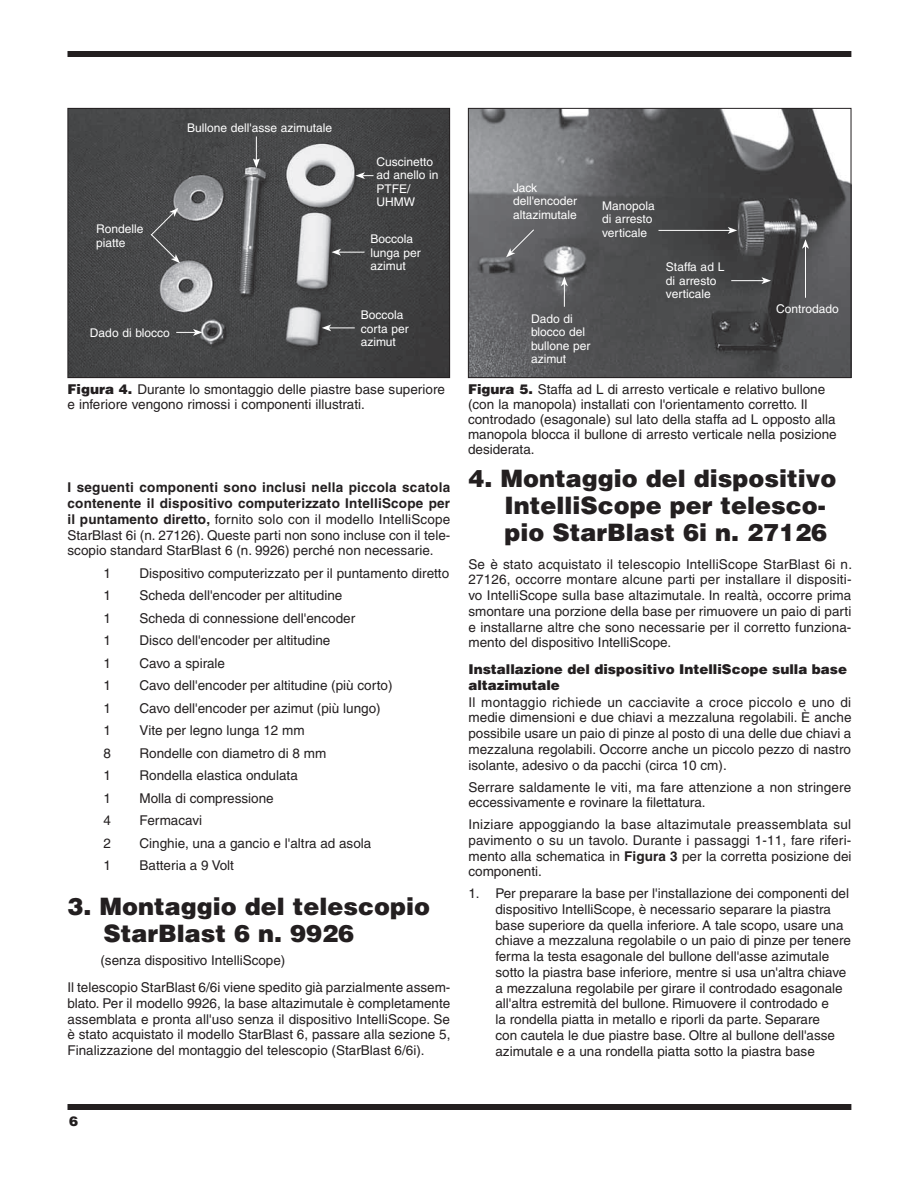
<style>
.page{position:relative;width:918px;height:1188px;background:#fff}
.page>*{position:absolute;margin:0;border:0;box-sizing:border-box;transform-origin:0 0}
.t1{font:900 24px/27px "Helvetica";color:#231f20}
.t2{font:13.5px/15.8px "Helvetica";color:#231f20;text-align:justify}
.t3{font:900 13.5px/16.2px "Helvetica";color:#231f20}
.t4{font:12px/13.5px "Helvetica";color:#fff}
.s1{font-weight:900}
.s2{font-weight:700}
</style>
<div class="page">
<div style="left:68px;top:51px;width:783px;height:6px;background:#231f20"></div>
<div style="left:68px;top:1104px;width:783px;height:6px;background:#231f20"></div>
<img style="left:470px;top:110px;width:379px;height:266px">
<div style="left:468px;top:108px;width:383px;height:270px;border:1px solid #231f20"></div>
<img style="left:70px;top:110px;width:378px;height:266px">
<div style="left:68px;top:108px;width:382px;height:270px;border:1px solid #231f20"></div>
<svg style="left:150px;top:208px;width:30px;height:55px;background:#555657"></svg>
<svg style="left:506px;top:229px;width:29px;height:28px"></svg>
<hr style="left:731px;top:280px;width:33px;height:1px;background:#fff">
<svg style="left:762px;top:277px;width:9px;height:7px"></svg>
<hr style="left:658px;top:230px;width:72px;height:1px;background:#fff">
<svg style="left:728px;top:227px;width:9px;height:7px"></svg>
<svg style="left:356px;top:172px;width:18px;height:7px"></svg>
<svg style="left:332px;top:249px;width:32px;height:7px"></svg>
<svg style="left:322px;top:324px;width:33px;height:7px"></svg>
<svg style="left:176px;top:329px;width:26px;height:7px"></svg>
<hr style="left:805px;top:246px;width:1px;height:52px;background:#fff">
<svg style="left:802px;top:239px;width:7px;height:10px"></svg>
<svg style="left:561px;top:277px;width:7px;height:30px"></svg>
<svg style="left:253px;top:136px;width:7px;height:32px"></svg>
<p class="t4" style="left:187px;top:121px;width:146px">Bullone dell'asse azimutale</p>
<p class="t4" style="left:376px;top:155px;width:64px">Cuscinetto ad anello in<br>PTFE/<br>UHMW</p>
<p class="t4" style="left:370px;top:232px;width:52px">Boccola lunga per azimut</p>
<p class="t4" style="left:361px;top:308px;width:50px">Boccola corta per azimut</p>
<p class="t4" style="left:513px;top:181px;width:66px">Jack dell'encoder altazimutale</p>
<p class="t4" style="left:602px;top:199px;width:54px">Manopola di arresto</p>
<p class="t4" style="left:96px;top:222px;width:49px">Rondelle</p>
<p class="t4" style="left:602px;top:226px;width:46px">verticale</p>
<p class="t4" style="left:96px;top:236px;width:31px">piatte</p>
<p class="t4" style="left:531px;top:312px;width:61px">Dado di blocco del bullone per azimut</p>
<p class="t4" style="left:90px;top:326px;width:81px">Dado di blocco</p>
<p class="t4" style="left:666px;top:260px;width:60px">Staffa ad L di arresto verticale</p>
<p class="t4" style="left:776px;top:303px;width:64px">Controdado</p>
<p class="t2" style="left:68px;top:381px;width:379px;line-height:15px"><span class="s1">Figura 4.</span> Durante lo smontaggio delle piastre base superiore e inferiore vengono rimossi i componenti illustrati.</p>
<p class="t2" style="left:68px;top:480px;width:384px"><span class="s2">I seguenti componenti sono inclusi nella piccola scatola contenente il dispositivo computerizzato IntelliScope per il puntamento diretto,</span> fornito solo con il modello IntelliScope StarBlast 6i (n. 27126). Queste parti non sono incluse con il tele&shy;scopio standard StarBlast 6 (n. 9926) perché non necessarie.</p>
<p class="t2" style="left:104px;top:565px;width:9px">1</p>
<p class="t2" style="left:140px;top:565px;width:311px">Dispositivo computerizzato per il puntamento diretto</p>
<p class="t2" style="left:104px;top:588px;width:9px">1</p>
<p class="t2" style="left:140px;top:588px;width:204px">Scheda dell'encoder per altitudine</p>
<p class="t2" style="left:104px;top:610px;width:9px">1</p>
<p class="t2" style="left:140px;top:610px;width:217px">Scheda di connessione dell'encoder</p>
<p class="t2" style="left:104px;top:633px;width:9px">1</p>
<p class="t2" style="left:140px;top:633px;width:192px">Disco dell'encoder per altitudine</p>
<p class="t2" style="left:104px;top:655px;width:9px">1</p>
<p class="t2" style="left:140px;top:655px;width:87px">Cavo a spirale</p>
<p class="t2" style="left:104px;top:678px;width:9px">1</p>
<p class="t2" style="left:140px;top:678px;width:255px">Cavo dell'encoder per altitudine (più corto)</p>
<p class="t2" style="left:104px;top:700px;width:9px">1</p>
<p class="t2" style="left:140px;top:700px;width:243px">Cavo dell'encoder per azimut (più lungo)</p>
<p class="t2" style="left:104px;top:723px;width:9px">1</p>
<p class="t2" style="left:140px;top:723px;width:167px">Vite per legno lunga 12 mm</p>
<p class="t2" style="left:104px;top:745px;width:9px">8</p>
<p class="t2" style="left:140px;top:745px;width:188px">Rondelle con diametro di 8 mm</p>
<p class="t2" style="left:104px;top:768px;width:9px">1</p>
<p class="t2" style="left:140px;top:768px;width:160px">Rondella elastica ondulata</p>
<p class="t2" style="left:104px;top:790px;width:9px">1</p>
<p class="t2" style="left:140px;top:790px;width:136px">Molla di compressione</p>
<p class="t2" style="left:104px;top:813px;width:9px">4</p>
<p class="t2" style="left:140px;top:813px;width:64px">Fermacavi</p>
<p class="t2" style="left:104px;top:835px;width:9px">2</p>
<p class="t2" style="left:140px;top:835px;width:233px">Cinghie, una a gancio e l'altra ad asola</p>
<p class="t2" style="left:104px;top:858px;width:9px">1</p>
<p class="t2" style="left:140px;top:858px;width:96px">Batteria a 9 Volt</p>
<h1 class="t1" style="left:104px;top:893px;width:328px;text-indent:-36px">3. Montaggio del telescopio<br>StarBlast 6 n. 9926</h1>
<p class="t2" style="left:68px;top:947px;width:384px;line-height:27.2px;text-indent:33px">(senza dispositivo IntelliScope)<br>Il telescopio StarBlast 6/6i viene spedito già parzialmente assem-</p>
<p class="t2" style="left:68px;top:995px;width:384px">blato. Per il modello 9926, la base altazimutale è completamente assemblata e pronta all'uso senza il dispositivo IntelliScope. Se è stato acquistato il modello StarBlast 6, passare alla sezione 5, Finalizzazione del montaggio del telescopio (StarBlast 6/6i).</p>
<p class="t2" style="left:468px;top:381px;width:370px;line-height:15px;text-align:left"><span class="s1">Figura 5.</span> Staffa ad L di arresto verticale e relativo bullone (con la manopola) installati con l'orientamento corretto. Il controdado (esagonale) sul lato della staffa ad L opposto alla manopola blocca il bullone di arresto verticale nella posizione desiderata.</p>
<h1 class="t1" style="left:504px;top:465px;width:333px;text-indent:-36px">4. Montaggio del dispositivo<br>IntelliScope per telesco&shy;pio StarBlast 6i n. 27126</h1>
<p class="t2" style="left:468px;top:556px;width:385px">Se è stato acquistato il telescopio IntelliScope StarBlast 6i n.<br>27126, occorre montare alcune parti per installare il dispositi&shy;vo IntelliScope sulla base altazimutale. In realtà, occorre prima smontare una porzione della base per rimuovere un paio di parti e installarne altre che sono necessarie per il corretto funziona&shy;mento del dispositivo IntelliScope.</p>
<p class="t3" style="left:468px;top:661px;width:380px">Installazione del dispositivo IntelliScope sulla base altazimutale</p>
<p class="t2" style="left:468px;top:694px;width:385px">Il montaggio richiede un cacciavite a croce piccolo e uno di medie dimensioni e due chiavi a mezzaluna regolabili. È anche possibile usare un paio di pinze al posto di una delle due chiavi a mezzaluna regolabili. Occorre anche un piccolo pezzo di nastro isolante, adesivo o da pacchi (circa 10 cm).</p>
<p class="t2" style="left:468px;top:779px;width:384px">Serrare saldamente le viti, ma fare attenzione a non stringere eccessivamente e rovinare la filettatura.</p>
<p class="t2" style="left:468px;top:816px;width:385px">Iniziare appoggiando la base altazimutale preassemblata sul pavimento o su un tavolo. Durante i passaggi 1-11, fare riferi&shy;mento alla schematica in <span class="s2">Figura 3</span> per la corretta posizione dei componenti.</p>
<p class="t2" style="left:495px;top:885px;width:357px;text-align:left;text-indent:-27px">1. Per preparare la base per l'installazione dei componenti del dispositivo IntelliScope, è necessario separare la piastra base superiore da quella inferiore. A tale scopo, usare una chiave a mezzaluna regolabile o un paio di pinze per tenere ferma la testa esagonale del bullone dell'asse azimutale sotto la piastra base inferiore, mentre si usa un'altra chiave a mezzaluna regolabile per girare il controdado esagonale all'altra estremità del bullone. Rimuovere il controdado e<br>la rondella piatta in metallo e riporli da parte. Separare<br>con cautela le due piastre base. Oltre al bullone dell'asse azimutale e a una rondella piatta sotto la piastra base</p>
<p class="t3" style="left:69px;top:1113px;width:11px">6</p>
</div>
